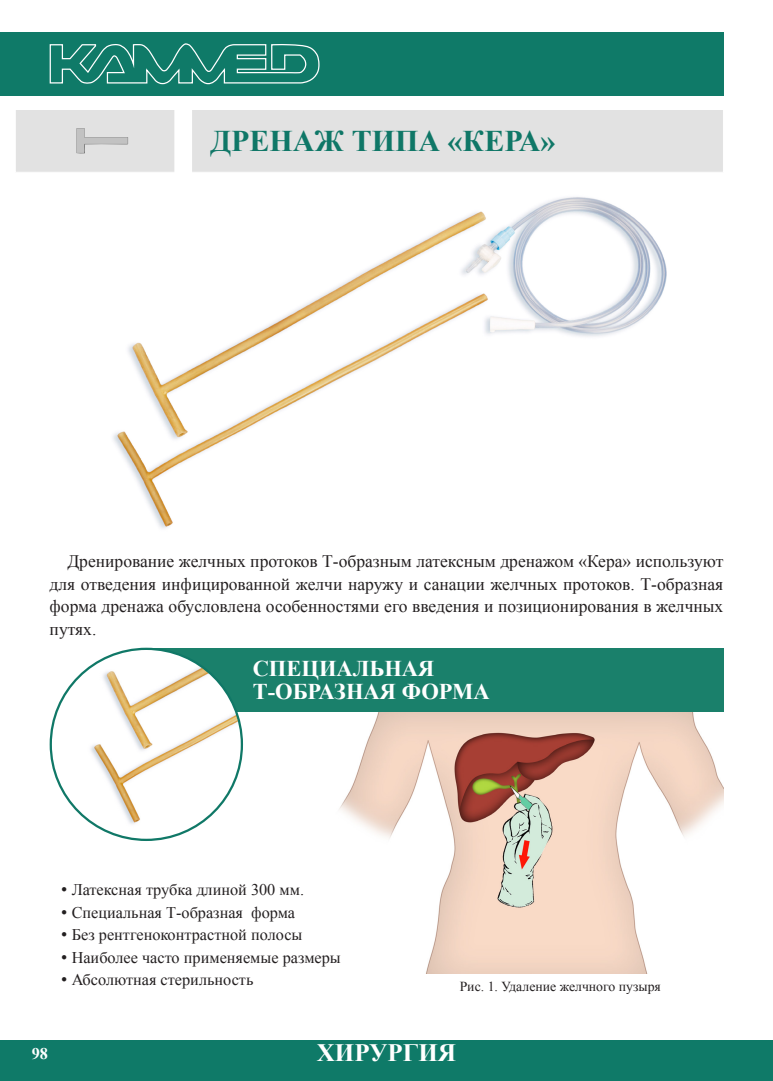
<style>
.page{position:relative;width:773px;height:1081px;background:#fff}
.page>*{position:absolute;margin:0;border:0;box-sizing:border-box;transform-origin:0 0}
.t1{font:700 30px "Times New Roman";color:#0f7767}
.t2{font:700 25px "Times New Roman";color:#fff}
.t3{font:700 22.5px/22.5px "Times New Roman";color:#fff}
.t4{font:17.5px/22.5px "Times New Roman";color:#231f20;text-align:justify}
.t5{font:16.25px "Times New Roman";color:#231f20}
.t6{font:700 16.25px "Times New Roman";color:#fff}
.t7{font:13.75px "Times New Roman";color:#231f20}
.s1{font-size:17.5px}
</style>
<div class="page">
<div style="left:0;top:1040px;width:758px;height:41px;background:#0f7a68"></div>
<div style="left:759px;top:1040px;width:13px;height:41px;background:#0f7a68"></div>
<img style="left:339px;top:712px;width:384px;height:262px">
<div style="left:17px;top:111px;width:704px;height:59px;background:#e2e2e2"></div>
<div style="left:15px;top:109px;width:708px;height:63px;border:1px solid #fff"></div>
<div style="left:146px;top:648px;width:577px;height:64px;background:#1a806b"></div>
<div style="left:14px;top:32px;width:709px;height:64px;background:#0f7a68"></div>
<svg style="left:49px;top:43px;width:271px;height:42px"></svg>
<svg style="left:77px;top:128px;width:51px;height:26px"></svg>
<div style="left:174px;top:100px;width:18px;height:107px;background:#fff;border:1px solid #fff"></div>
<img style="left:113px;top:195px;width:553px;height:334px">
<img style="left:57px;top:649px;width:185px;height:191px">
<h1 class="t1" style="left:210px;top:119px;width:346px">ДРЕНАЖ ТИПА «КЕРА»</h1>
<p class="t4" style="left:50px;top:549px;width:675px;text-indent:18px">Дренирование желчных протоков Т-образным латексным дренажом «Кера» используют для отведения инфицированной желчи наружу и санации желчных протоков. Т-образная форма дренажа обусловлена особенностями его введения и позиционирования в желчных путях.</p>
<p class="t3" style="left:253px;top:657px;width:238px">СПЕЦИАЛЬНАЯ<br>Т-ОБРАЗНАЯ ФОРМА</p>
<p class="t5" style="left:61px;top:878px;width:244px"><span class="s1">•</span> Латексная трубка длиной 300 мм.</p>
<p class="t5" style="left:61px;top:900px;width:235px"><span class="s1">•</span> Специальная Т-образная форма</p>
<p class="t5" style="left:61px;top:923px;width:243px"><span class="s1">•</span> Без рентгеноконтрастной полосы</p>
<p class="t5" style="left:61px;top:945px;width:281px"><span class="s1">•</span> Наиболее часто применяемые размеры</p>
<p class="t5" style="left:61px;top:968px;width:194px"><span class="s1">•</span> Абсолютная стерильность</p>
<p class="t7" style="left:459px;top:977px;width:203px">Рис. 1. Удаление желчного пузыря</p>
<p class="t6" style="left:32px;top:1041px;width:18px">98</p>
<h2 class="t2" style="left:317px;top:1035px;width:141px">ХИРУРГИЯ</h2>
</div>
